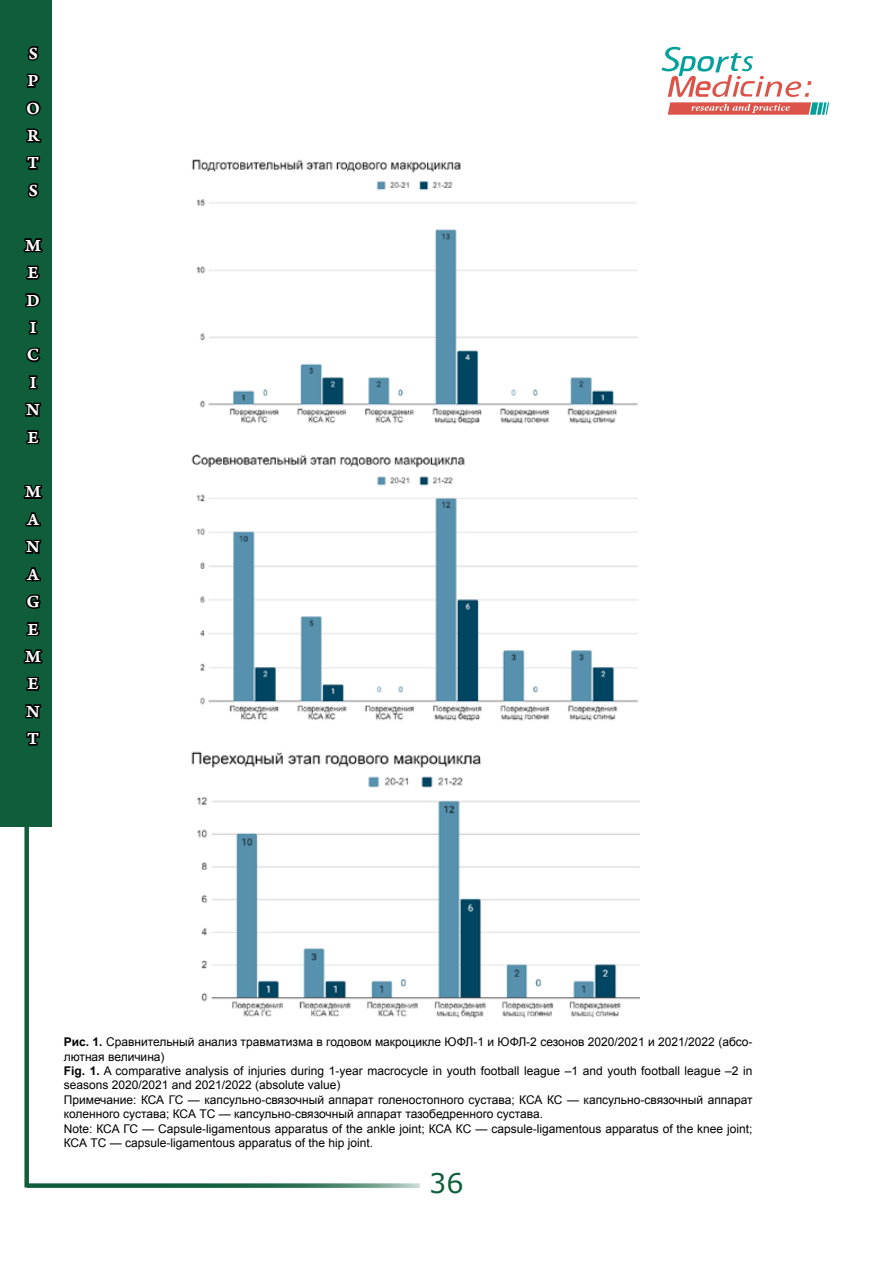
<style>
.page{position:relative;width:893px;height:1263px;background:#fff}
.page>*{position:absolute;margin:0;border:0;box-sizing:border-box;transform-origin:0 0}
.t1{font:27px "Verdana";color:#0f5d3b}
.t2{font:18px/27.5px "Arno Pro Smbd Caption";color:#fff}
.Подрисуночная_подпис{font:12px/14.4px "Arial";color:#000}
.s1{font-weight:700}
</style>
<div class="page">
<div style="left:24px;top:112px;width:5px;height:1075px;background:#0f5d3b"></div>
<svg style="left:27px;top:1183px;width:393px;height:5px;background:#438065"></svg>
<svg style="left:661px;top:47px;width:168px;height:68px"></svg>
<div style="left:0;top:0;width:52px;height:826px;background:#0f5d3b"></div>
<svg style="left:27px;top:46px;width:12px;height:15px"></svg>
<svg style="left:26px;top:73px;width:14px;height:15px"></svg>
<svg style="left:25px;top:100px;width:16px;height:16px"></svg>
<svg style="left:26px;top:128px;width:16px;height:15px"></svg>
<svg style="left:23px;top:155px;width:20px;height:153px"></svg>
<svg style="left:23px;top:320px;width:20px;height:399px"></svg>
<svg style="left:26px;top:731px;width:16px;height:139px"></svg>
<img style="left:192px;top:159px;width:446px;height:266px">
<img style="left:191px;top:454px;width:448px;height:267px">
<img style="left:191px;top:751px;width:449px;height:267px">
<h2 class="t2" style="left:26px;top:40px;width:15px">S<br>P<br>O<br>R<br>T<br>S</h2>
<h2 class="t2" style="left:25px;top:232px;width:18px">M<br>E<br>D<br>I<br>C<br>I<br>N<br>E</h2>
<h2 class="t2" style="left:25px;top:479px;width:18px">M<br>A<br>N<br>A<br>G<br>E<br>M<br>E<br>N<br>T</h2>
<p class="Подрисуночная_подпис" style="left:64px;top:1035px;width:690px"><span class="s1">Рис. 1.</span> Сравнительный анализ травматизма в годовом макроцикле ЮФЛ‑1 и ЮФЛ‑2 сезонов 2020/2021 и 2021/2022 (абсо&shy;лютная величина)</p>
<p class="Подрисуночная_подпис" style="left:64px;top:1063px;width:690px"><span class="s1">Fig. 1.</span> A comparative analysis of injuries during 1‑year macrocycle in youth football league –1 and youth football league –2 in seasons 2020/2021 and 2021/2022 (absolute value)</p>
<p class="Подрисуночная_подпис" style="left:64px;top:1092px;width:690px">Примечание: КСА ГС — капсульно-связочный аппарат голеностопного сустава; КСА КС — капсульно-связочный аппарат коленного сустава; КСА ТС — капсульно-связочный аппарат тазобедренного сустава.</p>
<p class="Подрисуночная_подпис" style="left:64px;top:1121px;width:690px">Note: КСА ГС — Сapsule-ligamentous apparatus of the ankle joint; КСА КС — capsule-ligamentous apparatus of the knee joint;<br>КСА ТС — capsule-ligamentous apparatus of the hip joint.</p>
<h1 class="t1" style="left:429px;top:1164px;width:36px">36</h1>
</div>
